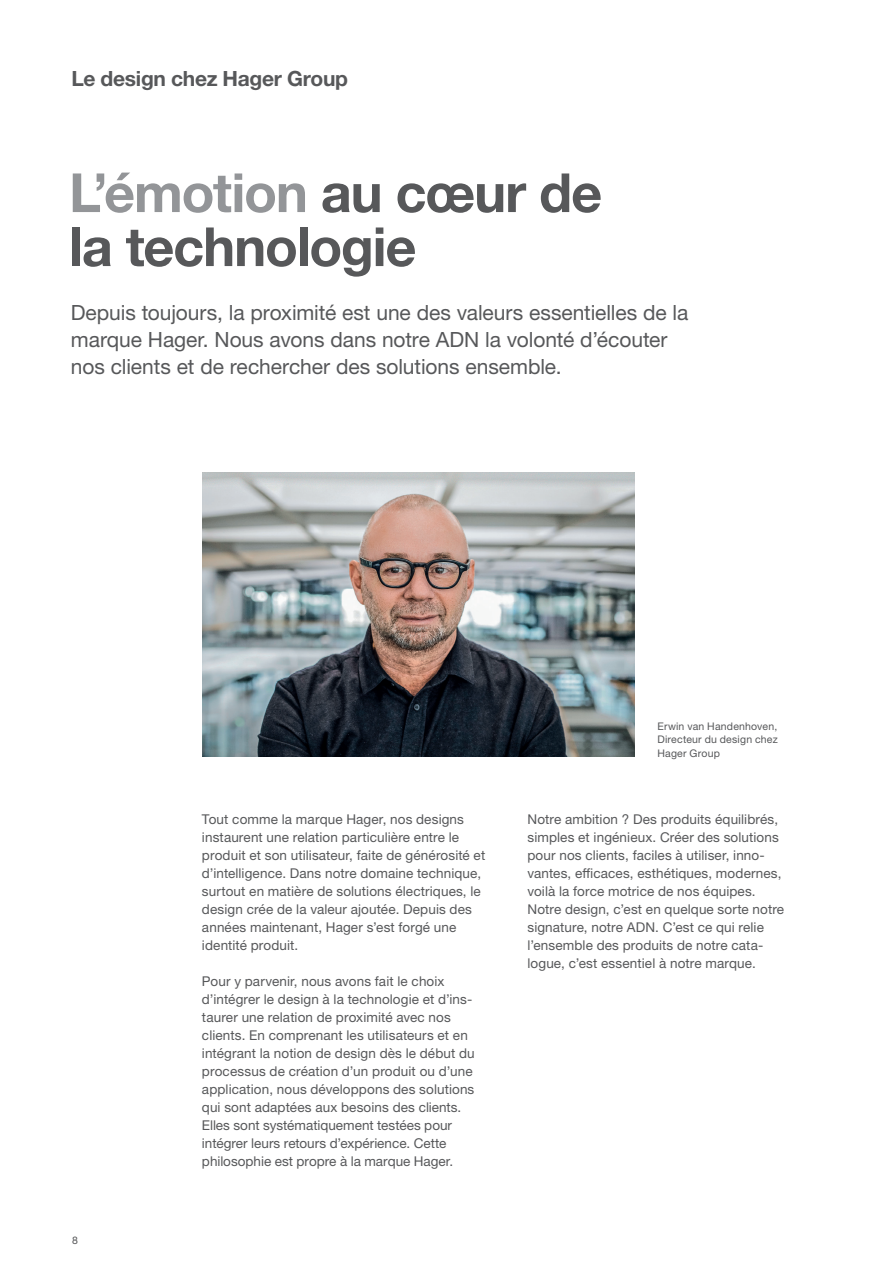
<style>
.page{position:relative;width:893px;height:1263px;background:#fff}
.page>*{position:absolute;margin:0;border:0;box-sizing:border-box;transform-origin:0 0}
.hager_Headline_60pt{font:700 54px/54px "Helvetica Neue LTW1 G";letter-spacing:-.02em;color:#57585a}
.hager_Teasertext_14p{font:21px/27px "Helvetica Neue LTW1 G";letter-spacing:-.005em;color:#57585a}
.hager_Headline_60pt-2{font:700 21px "Helvetica Neue LTW1 G";letter-spacing:-.015em;color:#57585a}
.hager_Copytext_9pt_1{font:13.5px/18px "Helvetica Neue LTW1 G";letter-spacing:.01em;color:#57585a}
.hager_Copytext_9pt_1-2{font:10.5px/13.5px "Helvetica Neue LTW1 G";letter-spacing:.015em;color:#57585a;text-align:justify}
.pagina_7pt_9pt_bold{font:10.5px "Helvetica Neue LTW1 G";color:#57585a}
.s1{color:#939598}
</style>
<div class="page">
<img style="left:202px;top:472px;width:432px;height:285px">
<p class="hager_Headline_60pt-2" style="left:71px;top:66px;width:278px">Le design chez Hager Group</p>
<p class="hager_Headline_60pt" style="left:69px;top:165px;width:535px"><span class="s1">L’émotion</span> au cœur de la technologie</p>
<p class="hager_Teasertext_14p" style="left:71px;top:299px;width:619px">Depuis toujours, la proximité est une des valeurs essentielles de la marque Hager. Nous avons dans notre ADN la volonté d’écouter nos clients et de rechercher des solutions ensemble.</p>
<p class="pagina_7pt_9pt_bold" style="left:72px;top:1233px;width:7px">8</p>
<p class="hager_Copytext_9pt_1" style="left:202px;top:810px;width:285px">Tout comme la marque Hager, nos designs instaurent une relation particulière entre le produit et son utilisateur, faite de générosité et d’intelligence. Dans notre domaine technique, surtout en matière de solutions électriques, le design crée de la valeur ajoutée. Depuis des années maintenant, Hager s’est forgé une identité produit.</p>
<p class="hager_Copytext_9pt_1" style="left:202px;top:972px;width:274px">Pour y parvenir, nous avons fait le choix d’intégrer le design à la technologie et d’ins&shy;taurer une relation de proximité avec nos clients. En comprenant les utilisateurs et en intégrant la notion de design dès le début du processus de création d’un produit ou d’une application, nous développons des solutions qui sont adaptées aux besoins des clients.<br>Elles sont systématiquement testées pour intégrer leurs retours d’expérience. Cette philosophie est propre à la marque Hager.</p>
<p class="hager_Copytext_9pt_1-2" style="left:657px;top:719px;width:122px">Erwin van Handenhoven, Directeur du design chez Hager Group</p>
<p class="hager_Copytext_9pt_1" style="left:527px;top:810px;width:258px">Notre ambition ? Des produits équilibrés, simples et ingénieux. Créer des solutions pour nos clients, faciles à utiliser, inno&shy;vantes, efficaces, esthétiques, modernes, voilà la force motrice de nos équipes.<br>Notre design, c’est en quelque sorte notre signature, notre ADN. C’est ce qui relie l’ensemble des produits de notre cata&shy;logue, c’est essentiel à notre marque.</p>
</div>
